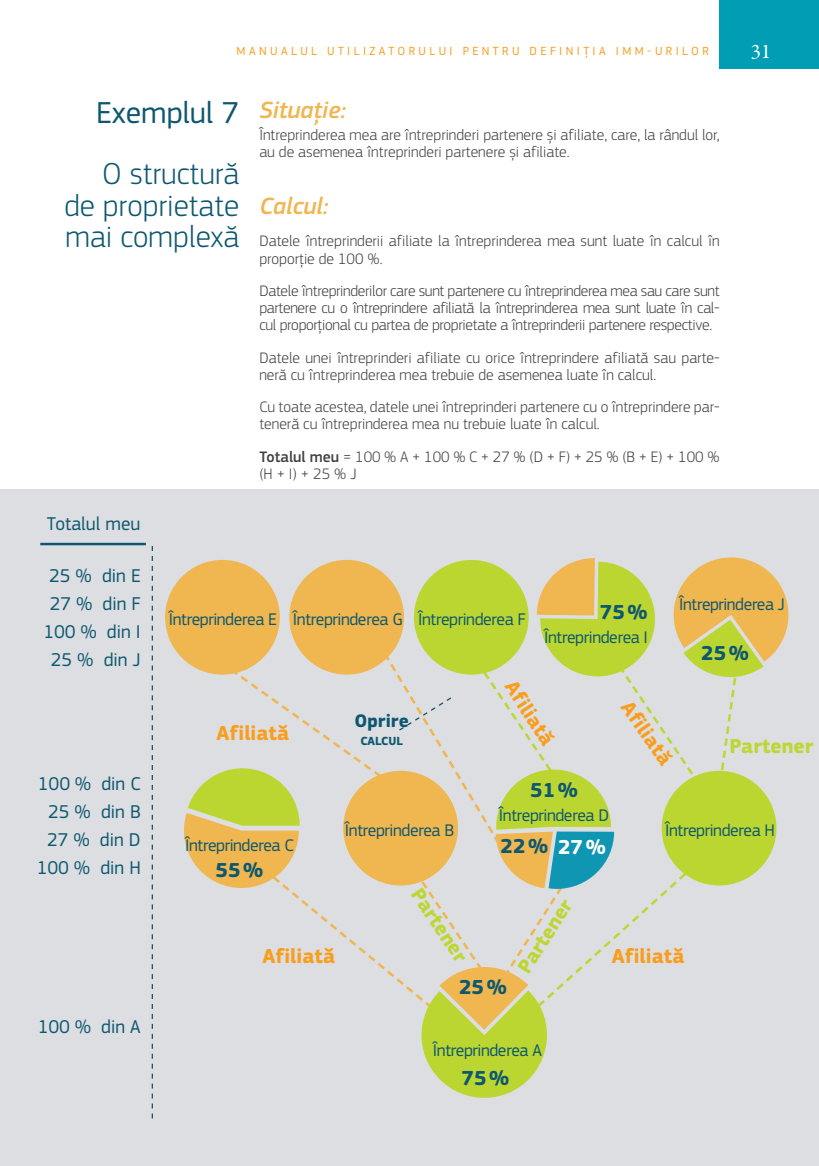
<style>
.page{position:relative;width:819px;height:1166px;background:#fff}
.page>*{position:absolute;margin:0;border:0;box-sizing:border-box;transform-origin:0 0}
.title_2_right_light{font:300 31.5px/31.5px "EC Square Sans Pro";color:#0d5870;text-align:justify}
.title_2_right{font:31.5px "EC Square Sans Pro";color:#0d5870}
.title_2_orange{font:italic 500 24.5px "EC Square Sans Pro";color:#f0b64f}
.t1{font:700 21px "EC Square Sans Pro";color:#f99d1c}
.t2{font:700 21px "EC Square Sans Pro";color:#bdd631}
.t3{font:700 21px "EC Square Sans Pro";color:#0d5870}
.t4{font:700 21px "EC Square Sans Pro";color:#fff}
.t5{font:700 21px "EC Square Sans Pro";color:#0f5870}
.t6{font:21px "Garamond Premr Pro";color:#fff}
.t7{font:19.25px "EC Square Sans Pro";color:#0d5870}
.t8{font:700 18.9px "EC Square Sans Pro";color:#0d5870}
.t9{font:17.5px "EC Square Sans Pro";letter-spacing:-.025em;color:#0d5870}
.body{font:300 15.75px/17.3px "EC Square Sans Pro";color:#414042}
.body_nsb{font:300 15.75px/17.3px "EC Square Sans Pro";color:#414042}
.t10{font:12.25px "EC Square Sans Pro";letter-spacing:.275em;color:#f99d1c}
.t11{font:700 12.25px "EC Square Sans Pro";color:#0d5870}
.s1{font-weight:500}
</style>
<div class="page">
<div style="left:719px;top:0;width:100px;height:68px;background:#009db5"></div>
<div style="left:0;top:490px;width:819px;height:676px;background:#dcdee1"></div>
<svg style="left:152px;top:546px;width:1px;height:572px"></svg>
<hr style="left:40px;top:543px;width:106px;height:2px;background:#0d5870">
<div style="left:165px;top:560px;width:115px;height:114px;background:#f0b64f;border-radius:57px"></div>
<svg style="left:184px;top:557px;width:605px;height:541px"></svg>
<p class="t10" style="left:237px;top:44px;width:473px">MANUALUL UTILIZATORULUI PENTRU DEFINIȚIA IMM-URILOR</p>
<h3 class="t6" style="left:750px;top:39px;width:22px">31</h3>
<p class="title_2_right" style="left:96px;top:94px;width:145px">Exemplul 7</p>
<p class="title_2_right_light" style="left:64px;top:158px;width:176px;text-indent:38px">O structură de proprietate mai complexă</p>
<p class="title_2_orange" style="left:259px;top:95px;width:88px">Situație:</p>
<p class="body_nsb" style="left:259px;top:126px;width:462px">Întreprinderea mea are întreprinderi partenere și afiliate, care, la rândul lor, au de asemenea întreprinderi partenere și afiliate.</p>
<p class="title_2_orange" style="left:259px;top:192px;width:70px">Calcul:</p>
<p class="body" style="left:259px;top:232px;width:462px">Datele întreprinderii afiliate la întreprinderea mea sunt luate în calcul în proporție de 100 %.</p>
<p class="body" style="left:259px;top:282px;width:462px;text-align:justify">Datele întreprinderilor care sunt partenere cu întreprinderea mea sau care sunt partenere cu o întreprindere afiliată la întreprinderea mea sunt luate în cal&shy;cul proporțional cu partea de proprietate a întreprinderii partenere respective.</p>
<p class="body" style="left:259px;top:349px;width:462px">Datele unei întreprinderi afiliate cu orice întreprindere afiliată sau parte&shy;neră cu întreprinderea mea trebuie de asemenea luate în calcul.</p>
<p class="body" style="left:259px;top:398px;width:462px">Cu toate acestea, datele unei întreprinderi partenere cu o întreprindere par&shy;teneră cu întreprinderea mea nu trebuie luate în calcul.</p>
<p class="body" style="left:259px;top:448px;width:462px"><span class="s1">Totalul meu</span> = 100 % A + 100 % C + 27 % (D + F) + 25 % (B + E) + 100 % (H + I) + 25 % J</p>
<p class="t7" style="left:47px;top:512px;width:95px">Totalul meu</p>
<p class="t7" style="left:49px;top:565px;width:93px">25 % din E</p>
<p class="t7" style="left:50px;top:593px;width:93px">27 % din F</p>
<p class="t7" style="left:43px;top:621px;width:99px">100 % din I</p>
<p class="t7" style="left:51px;top:649px;width:91px">25 % din J</p>
<p class="t7" style="left:38px;top:772px;width:104px">100 % din C</p>
<p class="t7" style="left:48px;top:800px;width:94px">25 % din B</p>
<p class="t7" style="left:47px;top:828px;width:95px">27 % din D</p>
<p class="t7" style="left:37px;top:856px;width:105px">100 % din H</p>
<p class="t7" style="left:38px;top:1015px;width:105px">100 % din A</p>
<p class="t9" style="left:169px;top:609px;width:110px">Întreprinderea E</p>
<p class="t9" style="left:293px;top:609px;width:111px">Întreprinderea G</p>
<p class="t1" style="left:216px;top:720px;width:74px">Afiliată</p>
<p class="t8" style="left:354px;top:709px;width:56px">Oprire</p>
<p class="t11" style="left:360px;top:734px;width:44px">CALCUL</p>
<p class="t9" style="left:418px;top:609px;width:109px">Întreprinderea F</p>
<p class="t3" style="left:599px;top:599px;width:49px">75%</p>
<p class="t9" style="left:544px;top:627px;width:105px">Întreprinderea I</p>
<p class="t9" style="left:679px;top:594px;width:107px">Întreprinderea J</p>
<p class="t3" style="left:701px;top:640px;width:49px">25%</p>
<p class="t1" style="left:520px;top:676px;width:74px;rotate:57deg">Afiliată</p>
<p class="t3" style="left:530px;top:777px;width:49px">51%</p>
<p class="t1" style="left:636px;top:696px;width:74px;rotate:55deg">Afiliată</p>
<p class="t2" style="left:729px;top:733px;width:85px">Partener</p>
<p class="t9" style="left:185px;top:834px;width:110px">Întreprinderea C</p>
<p class="t3" style="left:215px;top:857px;width:49px">55%</p>
<p class="t9" style="left:345px;top:820px;width:111px">Întreprinderea B</p>
<p class="t9" style="left:499px;top:805px;width:112px">Întreprinderea D</p>
<p class="t5" style="left:500px;top:833px;width:49px">22%</p>
<p class="t4" style="left:558px;top:834px;width:49px">27%</p>
<p class="t9" style="left:665px;top:820px;width:111px">Întreprinderea H</p>
<p class="t2" style="left:426px;top:883px;width:85px;rotate:56deg">Partener</p>
<p class="t2" style="left:511px;top:964px;width:85px;rotate:-57deg">Partener</p>
<p class="t1" style="left:262px;top:943px;width:74px">Afiliată</p>
<p class="t1" style="left:611px;top:943px;width:74px">Afiliată</p>
<p class="t3" style="left:459px;top:974px;width:49px">25%</p>
<p class="t9" style="left:433px;top:1040px;width:110px">Întreprinderea A</p>
<p class="t3" style="left:461px;top:1065px;width:49px">75%</p>
</div>
